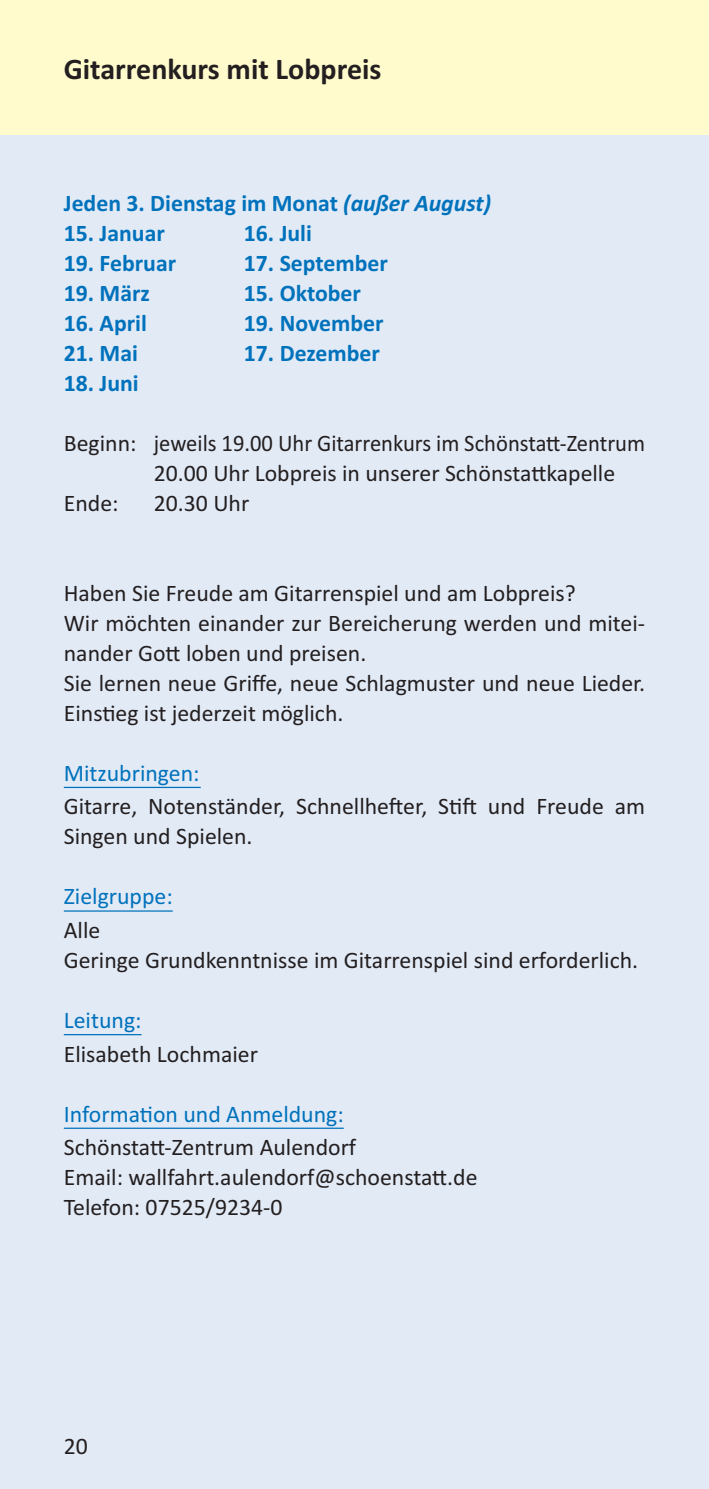
<style>
.page{position:relative;width:709px;height:1489px;background:#fff}
.page>*{position:absolute;margin:0;border:0;box-sizing:border-box;transform-origin:0 0}
.t1{font:700 30px "Calibri";color:#231f20}
.t2{font:23.75px/30px "Calibri";color:#231f20}
.t3{font:700 23.75px "Calibri";color:#0072bc}
.t4{font:23.75px "Calibri";color:#0072bc}
.s1{font-style:italic}
</style>
<div class="page">
<div style="left:0;top:0;width:709px;height:1488px;background:#e2eaf6"></div>
<div style="left:0;top:0;width:709px;height:135px;background:#fffbcc"></div>
<hr style="left:64px;top:786px;width:137px;height:2px;background:#0072bc">
<hr style="left:64px;top:910px;width:109px;height:1px;background:#0072bc">
<hr style="left:64px;top:1033px;width:77px;height:2px;background:#0072bc">
<hr style="left:64px;top:1127px;width:280px;height:1px;background:#0072bc">
<p class="t1" style="left:64px;top:51px;width:319px">Gitarrenkurs mit Lobpreis</p>
<p class="t3" style="left:64px;top:188px;width:429px">Jeden 3. Dienstag im Monat <span class="s1">(außer August)</span></p>
<p class="t3" style="left:64px;top:218px;width:103px">15. Januar</p>
<p class="t3" style="left:244px;top:218px;width:70px">16. Juli</p>
<p class="t3" style="left:64px;top:248px;width:114px">19. Februar</p>
<p class="t3" style="left:244px;top:248px;width:145px">17. September</p>
<p class="t3" style="left:64px;top:278px;width:88px">19. März</p>
<p class="t3" style="left:244px;top:278px;width:119px">15. Oktober</p>
<p class="t3" style="left:64px;top:308px;width:85px">16. April</p>
<p class="t3" style="left:244px;top:308px;width:141px">19. November</p>
<p class="t3" style="left:64px;top:338px;width:76px">21. Mai</p>
<p class="t3" style="left:244px;top:338px;width:137px">17. Dezember</p>
<p class="t3" style="left:64px;top:368px;width:76px">18. Juni</p>
<p class="t2" style="left:64px;top:427px;width:583px">Beginn: jeweils 19.00 Uhr Gitarrenkurs im Schönstatt-Zentrum</p>
<p class="t2" style="left:154px;top:457px;width:463px">20.00 Uhr Lobpreis in unserer Schönstattkapelle</p>
<p class="t2" style="left:64px;top:487px;width:56px">Ende:</p>
<p class="t2" style="left:154px;top:487px;width:97px">20.30 Uhr</p>
<p class="t2" style="left:64px;top:577px;width:583px">Haben Sie Freude am Gitarrenspiel und am Lobpreis?<br>Wir möchten einander zur Bereicherung werden und mitei&shy;nander Gott loben und preisen.<br>Sie lernen neue Griffe, neue Schlagmuster und neue Lieder.<br>Einstieg ist jederzeit möglich.</p>
<p class="t4" style="left:64px;top:758px;width:137px">Mitzubringen:</p>
<p class="t2" style="left:64px;top:791px;width:583px">Gitarre, Notenständer, Schnellhefter, Stift und Freude am<br>Singen und Spielen.</p>
<p class="t4" style="left:64px;top:882px;width:110px">Zielgruppe:</p>
<p class="t2" style="left:64px;top:914px;width:576px">Alle<br>Geringe Grundkenntnisse im Gitarrenspiel sind erforderlich.</p>
<p class="t4" style="left:64px;top:1005px;width:79px">Leitung:</p>
<p class="t2" style="left:64px;top:1038px;width:196px">Elisabeth Lochmaier</p>
<p class="t4" style="left:64px;top:1099px;width:281px">Information und Anmeldung:</p>
<p class="t2" style="left:64px;top:1131px;width:415px">Schönstatt-Zentrum Aulendorf<br>Email: wallfahrt.aulendorf@schoenstatt.de<br>Telefon: 07525/9234-0</p>
<p class="t2" style="left:64px;top:1430px;width:26px">20</p>
</div>
